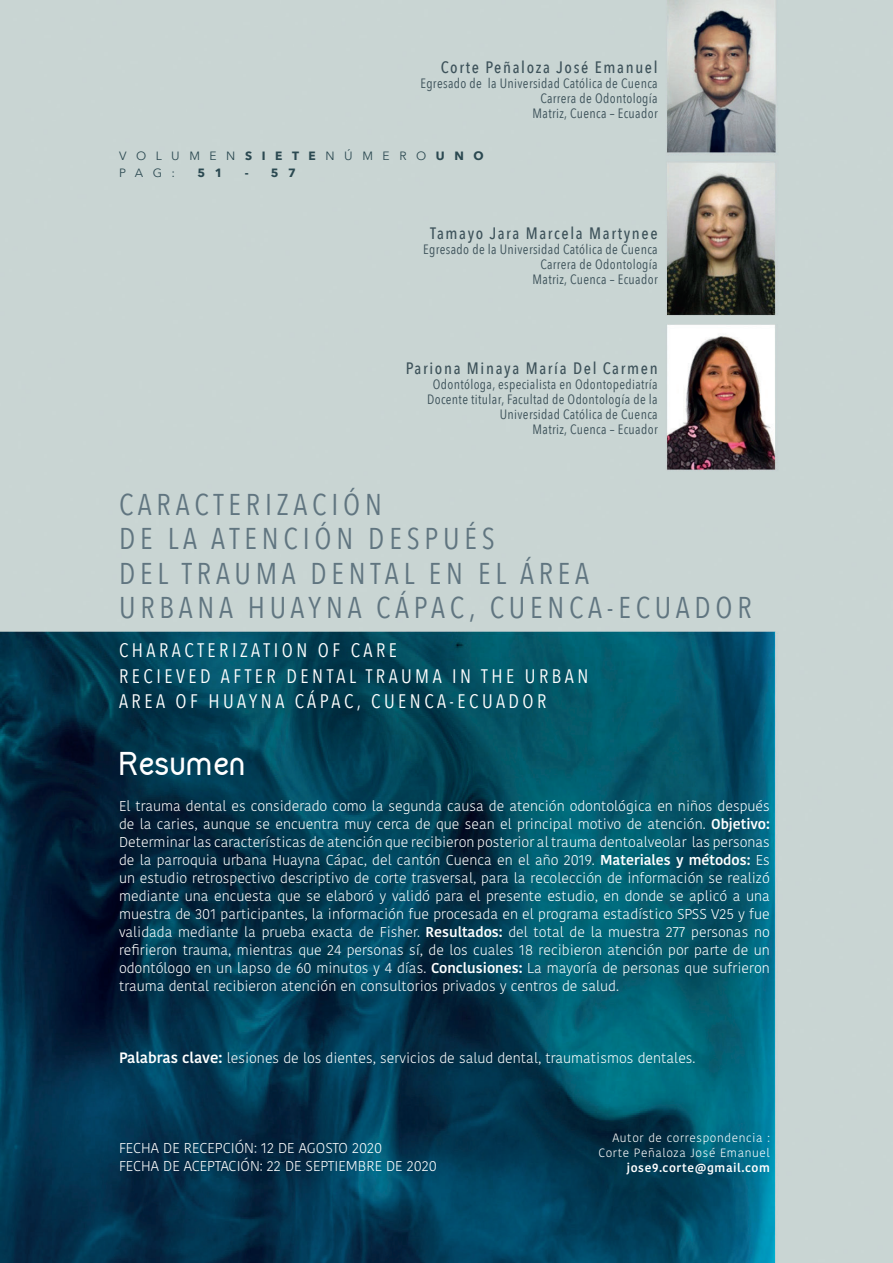
<style>
.page{position:relative;width:893px;height:1263px;background:#fff}
.page>*{position:absolute;margin:0;border:0;box-sizing:border-box;transform-origin:0 0}
.t1{font:30px/34.5px "Avenir Next Condensed";letter-spacing:.16em;color:#607580}
.t2{font:700 28.5px "Kirvy";letter-spacing:-.015em;color:#fff}
.t3{font:19.5px/25.5px "Avenir Next Condensed";letter-spacing:.18em;color:#fff}
.t4{font:500 16.5px "Avenir Next Condensed";letter-spacing:.1em;color:#3d525a}
.t5{font:300 14.25px/18px "Kohinoor Bangla";color:#fff;text-align:justify}
.t6{font:13.5px/15px "Avenir Next Condensed";letter-spacing:.025em;color:#3d525a;text-align:right}
.t7{font:300 12px/15px "Kohinoor Bangla";letter-spacing:.05em;color:#fff;text-align:right}
.t8{font:12px/17.1px "Avenir Next";letter-spacing:.8em;color:#2b4951}
.t9{font:600 12px "Kohinoor Bangla";letter-spacing:.05em;color:#fff}
.t10{font:700 12px "Avenir Next";color:#2b4951}
.s1{font-weight:700}
.s2{font-weight:600}
.s3{font-weight:600;font-size:15px}
</style>
<div class="page">
<img style="left:0;top:0;width:893px;height:1263px">
<p class="t4" style="left:441px;top:58px;width:218px">Corte Peñaloza José Emanuel</p>
<p class="t6" style="left:420px;top:76px;width:239px">Egresado de la Universidad Católica de Cuenca<br>Carrera de Odontología<br>Matriz, Cuenca – Ecuador</p>
<p class="t8" style="left:119px;top:147px;width:366px">VOLUMEN<span class="s1">SIETE</span>NÚMERO<span class="s1">UNO<br></span>PAG:</p>
<p class="t10" style="left:197px;top:162px;width:27px">5 1</p>
<p class="t10" style="left:245px;top:162px;width:53px">- 5 7</p>
<p class="t4" style="left:430px;top:223px;width:229px">Tamayo Jara Marcela Martynee</p>
<p class="t6" style="left:423px;top:241px;width:236px">Egresado de la Universidad Católica de Cuenca<br>Carrera de Odontología<br>Matriz, Cuenca – Ecuador</p>
<p class="t4" style="left:406px;top:358px;width:254px">Pariona Minaya María Del Carmen</p>
<p class="t6" style="left:427px;top:376px;width:232px">Odontóloga, especialista en Odontopediatría Docente titular, Facultad de Odontología de la Universidad Católica de Cuenca<br>Matriz, Cuenca – Ecuador</p>
<h1 class="t1" style="left:119px;top:486px;width:634px">CARACTERIZACIÓN<br>DE LA ATENCIÓN DESPUÉS<br>DEL TRAUMA DENTAL EN EL ÁREA<br>URBANA HUAYNA CÁPAC, CUENCA-ECUADOR</h1>
<h3 class="t3" style="left:119px;top:637px;width:471px">CHARACTERIZATION OF CARE<br>RECIEVED AFTER DENTAL TRAUMA IN THE URBAN<br>AREA OF HUAYNA CÁPAC, CUENCA-ECUADOR</h3>
<h2 class="t2" style="left:119px;top:744px;width:129px">Resumen</h2>
<p class="t5" style="left:119px;top:797px;width:652px">El trauma dental es considerado como la segunda causa de atención odontológica en niños después de la caries, aunque se encuentra muy cerca de que sean el principal motivo de atención. <span class="s2">Objetivo:<br></span>Determinar las características de atención que recibieron posterior al trauma dentoalveolar las personas de la parroquia urbana Huayna Cápac, del cantón Cuenca en el año 2019. <span class="s2">Materiales y métodos:</span> Es un estudio retrospectivo descriptivo de corte trasversal, para la recolección de información se realizó mediante una encuesta que se elaboró y validó para el presente estudio, en donde se aplicó a una muestra de 301 participantes, la información fue procesada en el programa estadístico SPSS V25 y fue validada mediante la prueba exacta de Fisher. <span class="s2">Resultados:</span> del total de la muestra 277 personas no refirieron trauma, mientras que 24 personas sí, de los cuales 18 recibieron atención por parte de un odontólogo en un lapso de 60 minutos y 4 días. <span class="s2">Conclusiones:</span> La mayoría de personas que sufrieron trauma dental recibieron atención en consultorios privados y centros de salud.</p>
<p class="t5" style="left:119px;top:1049px;width:578px"><span class="s3">Palabras clave:</span> lesiones de los dientes, servicios de salud dental, traumatismos dentales.</p>
<p class="t5" style="left:119px;top:1139px;width:319px">FECHA DE RECEPCIÓN: 12 DE AGOSTO 2020<br>FECHA DE ACEPTACIÓN: 22 DE SEPTIEMBRE DE 2020</p>
<p class="t7" style="left:598px;top:1130px;width:173px">Autor de correspondencia :<br>Corte Peñaloza José Emanuel</p>
<p class="t9" style="left:627px;top:1158px;width:145px">jose9.corte@gmail.com</p>
</div>
